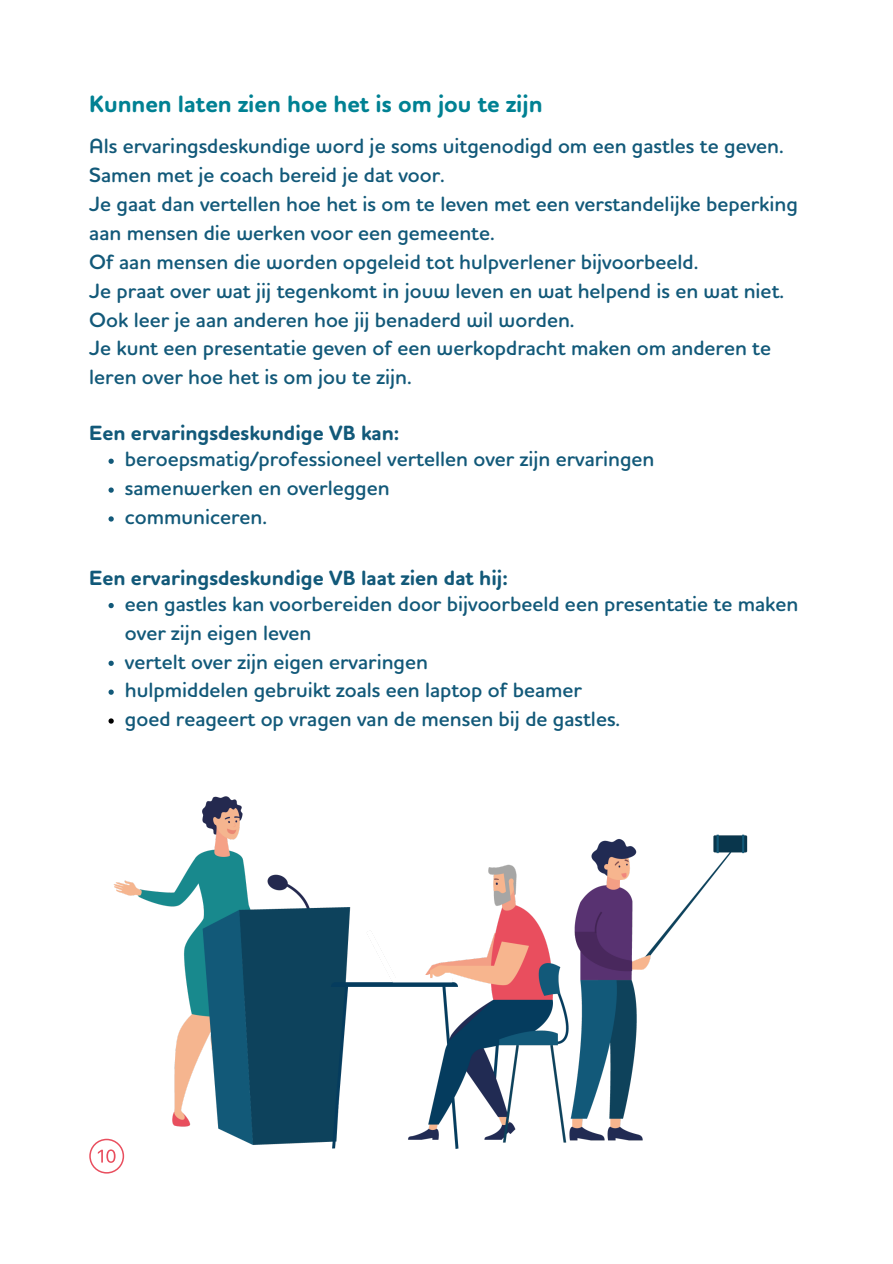
<style>
.page{position:relative;width:893px;height:1264px;background:#fff}
.page>*{position:absolute;margin:0;border:0;box-sizing:border-box;transform-origin:0 0}
.t1{font:700 24px "Houschka Rounded Alt";color:#008193}
.t2{font:600 21px/28.8px "Houschka Rounded";color:#125979}
.t3{font:700 21px "Houschka Rounded Alt";color:#125979}
</style>
<div class="page">
<img style="left:113px;top:796px;width:635px;height:353px">
<svg style="left:108px;top:458px;width:6px;height:6px"></svg>
<svg style="left:108px;top:487px;width:6px;height:5px"></svg>
<svg style="left:108px;top:516px;width:6px;height:5px"></svg>
<svg style="left:108px;top:603px;width:6px;height:5px"></svg>
<svg style="left:108px;top:660px;width:6px;height:6px"></svg>
<svg style="left:108px;top:689px;width:6px;height:5px"></svg>
<svg style="left:108px;top:718px;width:6px;height:5px"></svg>
<svg style="left:89px;top:1138px;width:35px;height:35px"></svg>
<p class="t1" style="left:89px;top:89px;width:455px">Kunnen laten zien hoe het is om jou te zijn</p>
<p class="t2" style="left:89px;top:133px;width:710px">Als ervaringsdeskundige word je soms uitgenodigd om een gastles te geven.<br>Samen met je coach bereid je dat voor.<br>Je gaat dan vertellen hoe het is om te leven met een verstandelijke beperking aan mensen die werken voor een gemeente.<br>Of aan mensen die worden opgeleid tot hulpverlener bijvoorbeeld.<br>Je praat over wat jij tegenkomt in jouw leven en wat helpend is en wat niet.<br>Ook leer je aan anderen hoe jij benaderd wil worden.<br>Je kunt een presentatie geven of een werkopdracht maken om anderen te leren over hoe het is om jou te zijn.</p>
<p class="t3" style="left:89px;top:419px;width:311px">Een ervaringsdeskundige VB kan:</p>
<p class="t2" style="left:125px;top:446px;width:531px">beroepsmatig/professioneel vertellen over zijn ervaringen samenwerken en overleggen<br>communiceren.</p>
<p class="t3" style="left:89px;top:564px;width:420px">Een ervaringsdeskundige VB laat zien dat hij:</p>
<p class="t2" style="left:125px;top:591px;width:674px">een gastles kan voorbereiden door bijvoorbeeld een presentatie te maken over zijn eigen leven<br>vertelt over zijn eigen ervaringen<br>hulpmiddelen gebruikt zoals een laptop of beamer<br>goed reageert op vragen van de mensen bij de gastles.</p>
</div>
